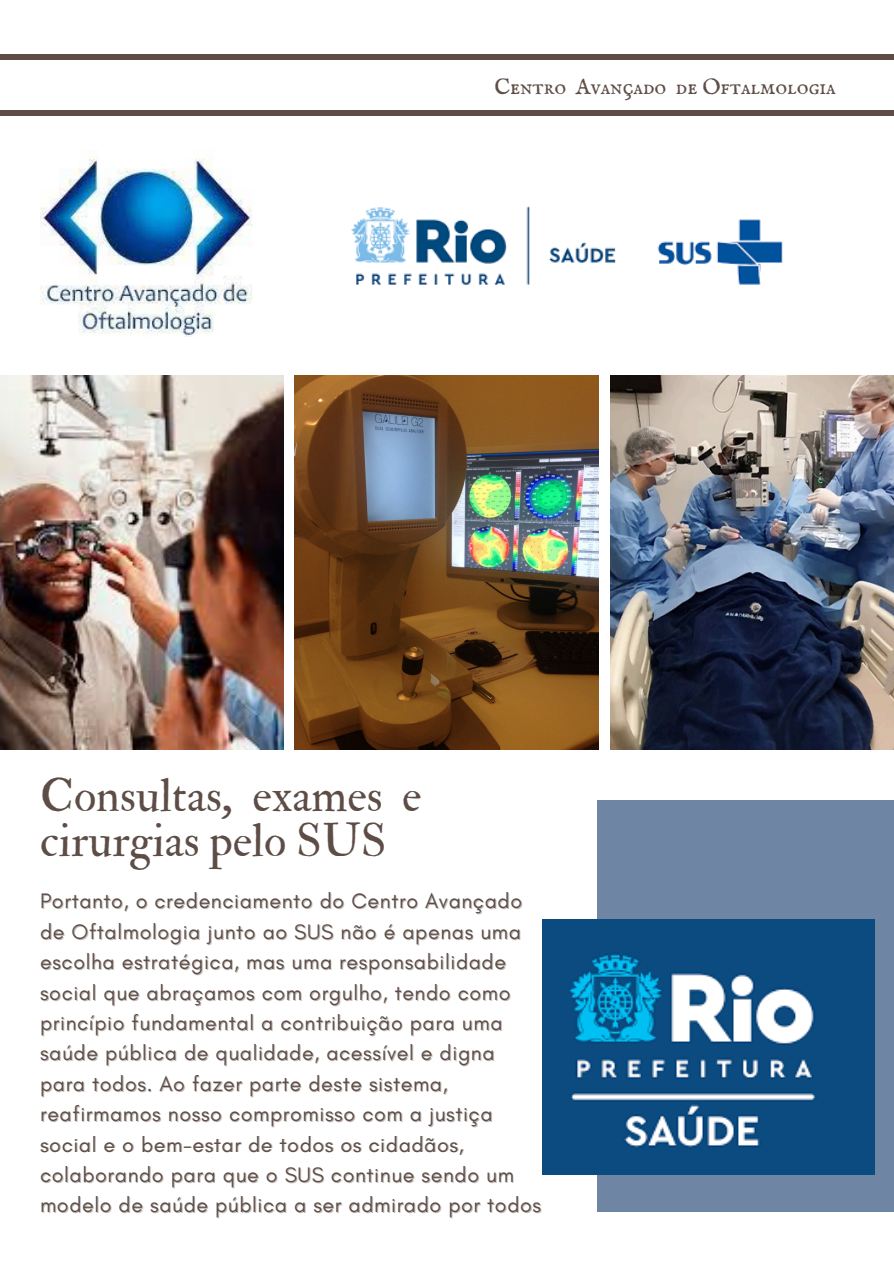
<style>
.page{position:relative;width:894px;height:1264px;background:#fff}
.page>*{position:absolute;margin:0;border:0;box-sizing:border-box;transform-origin:0 0}
.t1{font:46.35px/45px "IM FELL Double Pica Roman";color:#5d4d46}
.t2{font:22.05px "IM FELL English SC";color:#5d4d46}
.t3{font:21.3px "Glacial Indifference";letter-spacing:.03em;color:#5d4d46}
</style>
<div class="page">
<div style="left:0;top:54px;width:893px;height:6px;background:#5d4d46"></div>
<div style="left:0;top:110px;width:893px;height:6px;background:#5d4d46"></div>
<img style="left:0;top:376px;width:283px;height:373px">
<img style="left:295px;top:376px;width:303px;height:373px">
<img style="left:610px;top:376px;width:283px;height:373px">
<div style="left:596px;top:799px;width:297px;height:412px;background:#6f85a4"></div>
<img style="left:40px;top:158px;width:212px;height:178px">
<img style="left:351px;top:206px;width:432px;height:80px">
<img style="left:542px;top:920px;width:332px;height:254px">
<p class="t2" style="left:494px;top:74px;width:343px">Centro Avançado de Oftalmologia</p>
<p class="t1" style="left:40px;top:774px;width:383px">Consultas, exames e cirurgias pelo SUS</p>
<p class="t3" style="left:40px;top:888px;width:483px">Portanto, o credenciamento do Centro Avançado</p>
<p class="t3" style="left:40px;top:918px;width:482px">de Oftalmologia junto ao SUS não é apenas uma</p>
<p class="t3" style="left:40px;top:948px;width:467px">escolha estratégica, mas uma responsabilidade</p>
<p class="t3" style="left:40px;top:979px;width:472px">social que abraçamos com orgulho, tendo como</p>
<p class="t3" style="left:40px;top:1009px;width:464px">princípio fundamental a contribuição para uma</p>
<h1 class="t3" style="left:40px;top:1040px;width:456px">saúde pública de qualidade, acessível e digna</h1>
<p class="t3" style="left:40px;top:1070px;width:409px">para todos. Ao fazer parte deste sistema,</p>
<p class="t3" style="left:40px;top:1100px;width:454px">reafirmamos nosso compromisso com a justiça</p>
<p class="t3" style="left:40px;top:1131px;width:425px">social e o bem-estar de todos os cidadãos,</p>
<p class="t3" style="left:40px;top:1161px;width:475px">colaborando para que o SUS continue sendo um</p>
<p class="t3" style="left:40px;top:1191px;width:502px">modelo de saúde pública a ser admirado por todos</p>
</div>
